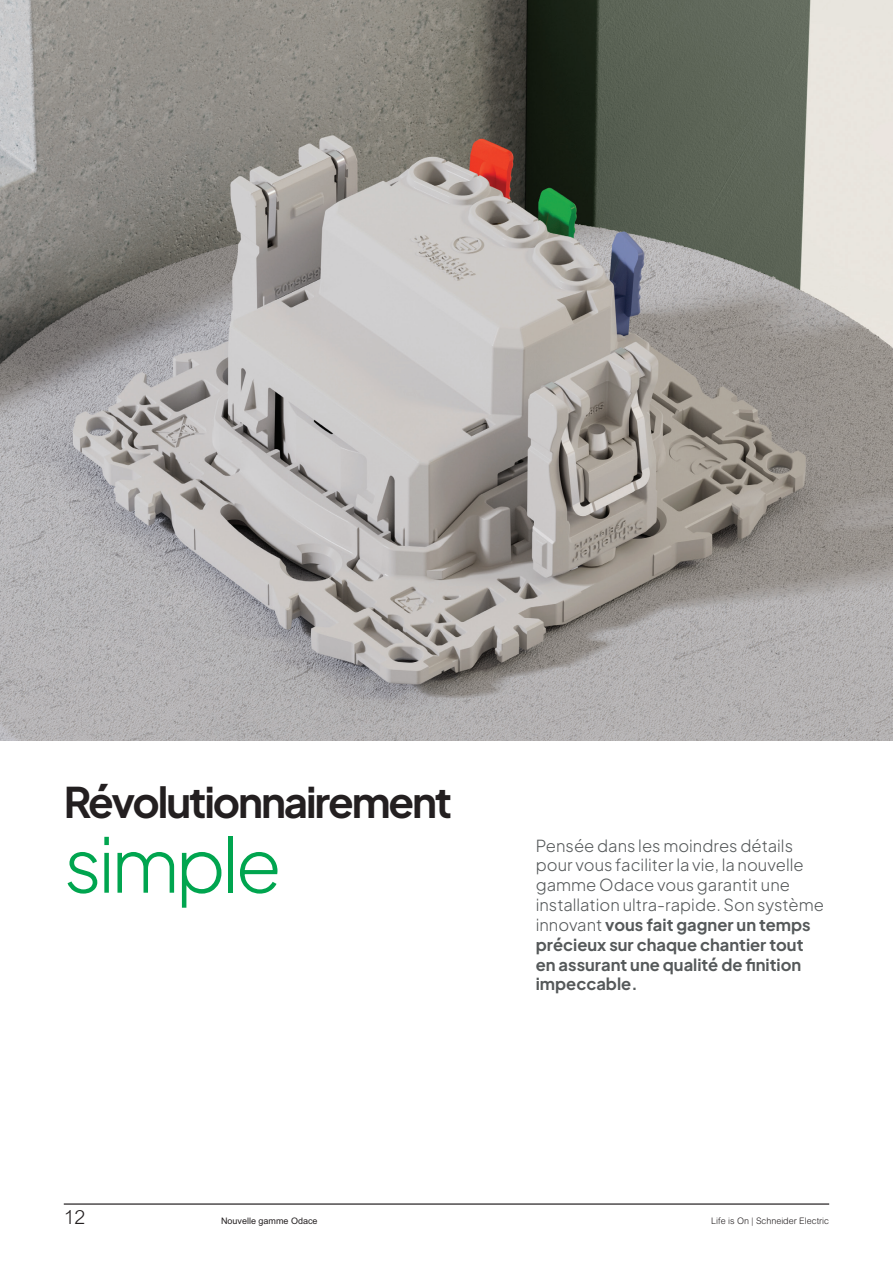
<style>
.page{position:relative;width:893px;height:1263px;background:#fff}
.page>*{position:absolute;margin:0;border:0;box-sizing:border-box;transform-origin:0 0}
.t1{font:300 75px "Plus Jakarta Sans";letter-spacing:-.05em;color:#00a54f}
.t2{font:700 42px "Plus Jakarta Sans";letter-spacing:-.05em;color:#231f20}
.t3{font:300 19.5px "Arial MT Std";color:#231f20}
.t4{font:300 16.5px/19.8px "Plus Jakarta Sans";color:#55595a}
.t5{font:300 9px "Arial Rounded MT Pro";color:#231f20}
.t6{font:9px "Arial MT Std";color:#231f20}
.s1{font-weight:700}
</style>
<div class="page">
<hr style="left:64px;top:1203px;width:765px;height:2px;background:#231f20">
<img style="left:0;top:0;width:893px;height:741px">
<h2 class="t2" style="left:64px;top:765px;width:390px">Révolutionnairement</h2>
<h1 class="t1" style="left:64px;top:804px;width:220px">simple</h1>
<p class="t4" style="left:536px;top:834px;width:290px">Pensée dans les moindres détails pour vous faciliter la vie, la nouvelle gamme Odace vous garantit une installation ultra-rapide. Son système innovant <span class="s1">vous fait gagner un temps précieux sur chaque chantier tout en assurant une qualité de finition impeccable.</span></p>
<p class="t3" style="left:64px;top:1206px;width:23px">12</p>
<p class="t6" style="left:221px;top:1216px;width:98px">Nouvelle gamme Odace</p>
<p class="t5" style="left:711px;top:1216px;width:119px">Life is On | Schneider Electric</p>
</div>
